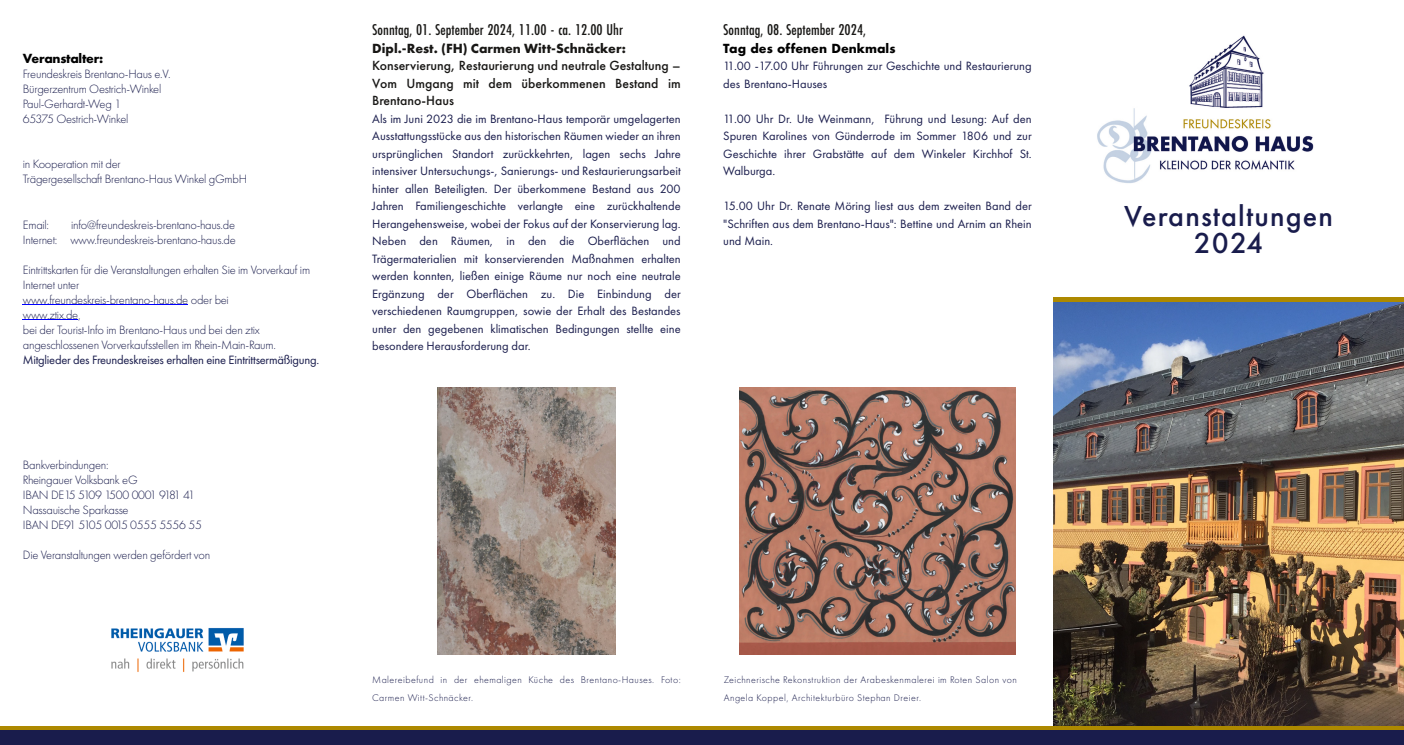
<style>
.page{position:relative;width:1404px;height:745px;background:#fff}
.page>*{position:absolute;margin:0;border:0;box-sizing:border-box;transform-origin:0 0}
.t1{font:500 30px/26.2px "Futura PT";letter-spacing:.035em;color:#191c4c;text-align:center}
.t2{font:500 16.25px "Futura PT Cond";color:#181715}
.t3{font:500 13.75px/17.5px "Futura PT";color:#181715;text-align:justify}
.t4{font:700 13.75px "Futura PT";color:#181715}
.t5{font:700 13.75px "Futura PT";color:#000}
.t6{font:700 13.75px "Futura PT";letter-spacing:-.02em;color:#000}
.t7{font:12.5px/17.5px "Futura PT";color:#191c4c;text-align:justify}
.t8{font:300 12.5px/15px "Futura PT";letter-spacing:-.02em;color:#191c4c}
.t9{font:12.5px "Futura PT";letter-spacing:-.02em;color:#191c4c}
.t10{font:300 10px/17.5px "Futura PT";letter-spacing:.045em;color:#191c4c}
</style>
<div class="page">
<img style="left:1097px;top:35px;width:217px;height:148px">
<img style="left:1053px;top:301px;width:350px;height:424px">
<div style="left:1052px;top:296px;width:351px;height:5px;background:#ad8900"></div>
<hr style="left:23px;top:304px;width:165px;height:1px;background:#00f">
<hr style="left:23px;top:319px;width:55px;height:1px;background:#00f">
<div style="left:0;top:727px;width:1403px;height:17px;background:#191c4c"></div>
<svg style="left:0;top:725px;width:1403px;height:4px;fill:#ad8900"></svg>
<img style="left:111px;top:628px;width:133px;height:44px">
<img style="left:437px;top:387px;width:178px;height:267px">
<img style="left:739px;top:387px;width:276px;height:267px">
<p class="t6" style="left:23px;top:53px;width:82px">Veranstalter:</p>
<p class="t8" style="left:23px;top:67px;width:149px">Freundeskreis Brentano-Haus e.V.<br>Bürgerzentrum Oestrich-Winkel<br>Paul-Gerhardt-Weg 1<br>65375 Oestrich-Winkel</p>
<p class="t8" style="left:23px;top:157px;width:226px">in Kooperation mit der<br>Trägergesellschaft Brentano-Haus Winkel gGmbH</p>
<p class="t8" style="left:23px;top:217px;width:28px">Email:</p>
<p class="t8" style="left:23px;top:217px;width:214px;text-align:right">info@freundeskreis-brentano-haus.de<br>Internet: www.freundeskreis-brentano-haus.de</p>
<p class="t8" style="left:23px;top:262px;width:289px">Eintrittskarten für die Veranstaltungen erhalten Sie im Vorverkauf im Internet unter<br>www.freundeskreis-brentano-haus.de oder bei<br>www.ztix.de,<br>bei der Tourist-Info im Brentano-Haus und bei den ztix angeschlossenen Vorverkaufsstellen im Rhein-Main-Raum.</p>
<p class="t9" style="left:23px;top:354px;width:298px">Mitglieder des Freundeskreises erhalten eine Eintrittsermäßigung.</p>
<p class="t8" style="left:23px;top:457px;width:180px">Bankverbindungen:<br>Rheingauer Volksbank eG<br>IBAN DE15 5109 1500 0001 9181 41<br>Nassauische Sparkasse<br>IBAN DE91 5105 0015 0555 5556 55</p>
<p class="t8" style="left:23px;top:547px;width:189px">Die Veranstaltungen werden gefördert von</p>
<h2 class="t2" style="left:372px;top:23px;width:252px">Sonntag, 01. September 2024, 11.00 - ca. 12.00 Uhr</h2>
<p class="t4" style="left:372px;top:42px;width:255px">Dipl.-Rest. (FH) Carmen Witt-Schnäcker:</p>
<p class="t3" style="left:372px;top:58px;width:310px">Konservierung, Restaurierung und neutrale Gestaltung – Vom Umgang mit dem überkommenen Bestand im Brentano-Haus</p>
<p class="t7" style="left:372px;top:110px;width:310px">Als im Juni 2023 die im Brentano-Haus temporär umgelagerten Ausstattungsstücke aus den historischen Räumen wieder an ihren ursprünglichen Standort zurückkehrten, lagen sechs Jahre intensiver Untersuchungs-, Sanierungs- und Restaurierungsarbeit hinter allen Beteiligten. Der überkommene Bestand aus 200<br>Jahren Familiengeschichte verlangte eine zurückhaltende Herangehensweise, wobei der Fokus auf der Konservierung lag.<br>Neben den Räumen, in den die Oberflächen und Trägermaterialien mit konservierenden Maßnahmen erhalten werden konnten, ließen einige Räume nur noch eine neutrale Ergänzung der Oberflächen zu. Die Einbindung der verschiedenen Raumgruppen, sowie der Erhalt des Bestandes unter den gegebenen klimatischen Bedingungen stellte eine besondere Herausforderung dar.</p>
<h2 class="t2" style="left:723px;top:23px;width:144px">Sonntag, 08. September 2024,</h2>
<p class="t5" style="left:723px;top:42px;width:174px">Tag des offenen Denkmals</p>
<p class="t7" style="left:723px;top:58px;width:310px">11.00 -17.00 Uhr Führungen zur Geschichte und Restaurierung des Brentano-Hauses</p>
<p class="t7" style="left:723px;top:110px;width:310px">11.00 Uhr Dr. Ute Weinmann, Führung und Lesung: Auf den Spuren Karolines von Günderrode im Sommer 1806 und zur Geschichte ihrer Grabstätte auf dem Winkeler Kirchhof St.<br>Walburga.</p>
<p class="t7" style="left:723px;top:198px;width:310px">15.00 Uhr Dr. Renate Möring liest aus dem zweiten Band der "Schriften aus dem Brentano-Haus": Bettine und Arnim an Rhein und Main.</p>
<p class="t10" style="left:372px;top:671px;width:310px">Malereibefund in der ehemaligen Küche des Brentano-Hauses. Foto:<br>Carmen Witt-Schnäcker.</p>
<p class="t10" style="left:723px;top:671px;width:294px">Zeichnerische Rekonstruktion der Arabeskenmalerei im Roten Salon von<br>Angela Koppel, Architekturbüro Stephan Dreier.</p>
<h1 class="t1" style="left:1123px;top:205px;width:210px">Veranstaltungen<br>2024</h1>
</div>
